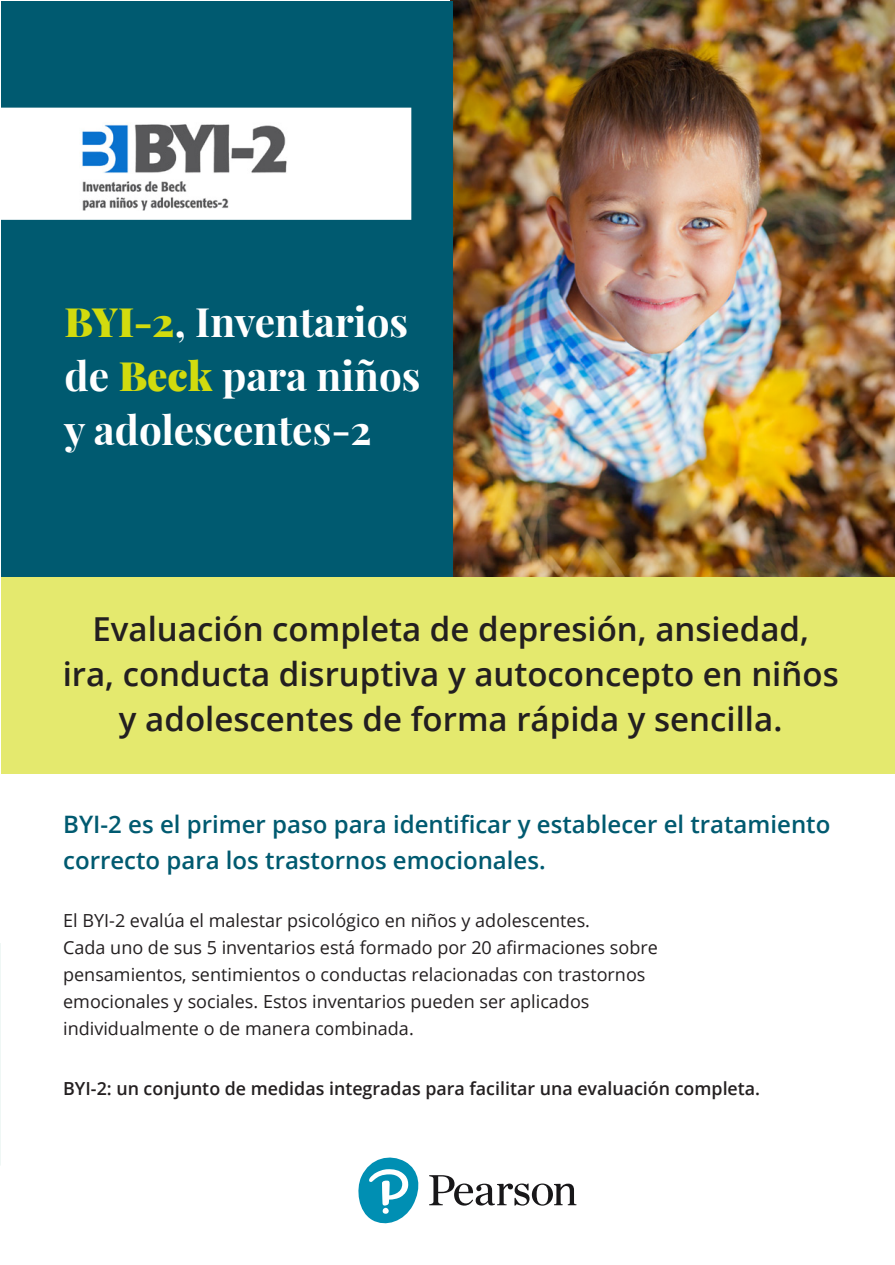
<style>
.page{position:relative;width:895px;height:1265px;background:#fff}
.page>*{position:absolute;margin:0;border:0;box-sizing:border-box;transform-origin:0 0}
.t1{font:700 40.5px/54px "Playfair Display";color:#fff}
.t2{font:600 33px/45px "Open Sans";color:#231f20;text-align:center}
.t3{font:600 24px/36px "Open Sans";color:#005a70}
.t4{font:18px/27px "Open Sans";color:#231f20}
.t5{font:600 18px "Open Sans";color:#231f20}
.s1{font-weight:900;color:#d2db0e}
</style>
<div class="page">
<svg style="left:0;top:943px;width:1px;height:222px"></svg>
<div style="left:1px;top:576px;width:893px;height:197px;background:#e4e96e"></div>
<img style="left:452px;top:1px;width:442px;height:575px">
<div style="left:1px;top:1px;width:451px;height:575px;background:#005a70"></div>
<div style="left:1px;top:108px;width:410px;height:112px;background:#fff;border:2px solid #fff"></div>
<img style="left:82px;top:124px;width:205px;height:86px">
<svg style="left:429px;top:1175px;width:147px;height:30px"></svg>
<svg style="left:358px;top:1157px;width:61px;height:67px"></svg>
<p class="t1" style="left:65px;top:294px;width:357px"><span class="s1">BYI-2</span>, Inventarios de <span class="s1">Beck</span> para niños y adolescentes-2</p>
<p class="t2" style="left:63px;top:605px;width:777px">Evaluación completa de depresión, ansiedad, ira, conducta disruptiva y autoconcepto en niños y adolescentes de forma rápida y sencilla.</p>
<p class="t3" style="left:63px;top:805px;width:768px">BYI-2 es el primer paso para identificar y establecer el tratamiento correcto para los trastornos emocionales.</p>
<p class="t4" style="left:63px;top:906px;width:596px">El BYI-2 evalúa el malestar psicológico en niños y adolescentes.<br>Cada uno de sus 5 inventarios está formado por 20 afirmaciones sobre pensamientos, sentimientos o conductas relacionadas con trastornos emocionales y sociales. Estos inventarios pueden ser aplicados individualmente o de manera combinada.</p>
<p class="t5" style="left:63px;top:1075px;width:698px">BYI-2: un conjunto de medidas integradas para facilitar una evaluación completa.</p>
</div>
